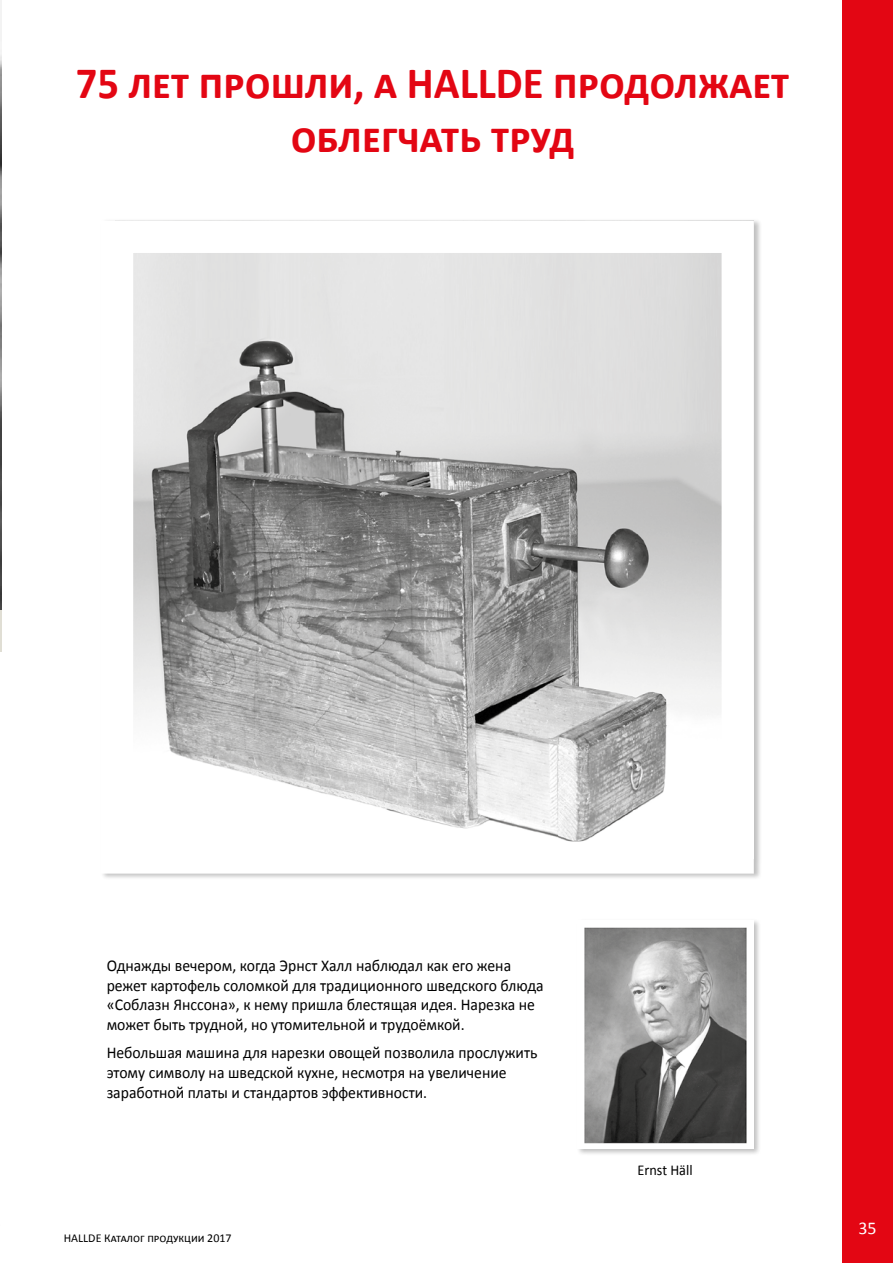
<style>
.page{position:relative;width:893px;height:1263px;background:#fff}
.page>*{position:absolute;margin:0;border:0;box-sizing:border-box;transform-origin:0 0}
.t1{font:700 45px/54px "Calibri";color:#e30613;text-align:center;scale:.95 1}
.t2{font:18px "Calibri";color:#fff}
.t3{font:16.5px/19.8px "Calibri";color:#000;scale:.95 1}
.t4{font:15px "Calibri";color:#000;scale:.95 1}
.t5{font:12px "Calibri";color:#000}
</style>
<div class="page">
<div style="left:842px;top:0;width:51px;height:1263px;background:#e30613"></div>
<div style="left:100px;top:218px;width:662px;height:663px;background:#000;opacity:.25"></div>
<img style="left:134px;top:254px;width:587px;height:587px">
<div style="left:577px;top:918px;width:184px;height:238px;background:#000;opacity:.25"></div>
<img style="left:578px;top:921px;width:175px;height:228px">
<img style="left:0;top:0;width:1px;height:610px">
<hr style="left:0;top:610px;width:1px;height:42px;background:#e0ded4">
<h1 class="t1" style="left:76px;top:54px;width:753px">75 лет прошли, а HALLDE продолжает облегчать труд</h1>
<p class="t3" style="left:107px;top:955px;width:462px">Однажды вечером, когда Эрнст Халл наблюдал как его жена режет картофель соломкой для традиционного шведского блюда «Соблазн Янссона», к нему пришла блестящая идея. Нарезка не может быть трудной, но утомительной и трудоёмкой.</p>
<p class="t3" style="left:107px;top:1043px;width:455px">Небольшая машина для нарезки овощей позволила прослужить этому символу на шведской кухне, несмотря на увеличение заработной платы и стандартов эффективности.</p>
<p class="t5" style="left:64px;top:1230px;width:169px">HALLDE Каталог продукции 2017</p>
<p class="t4" style="left:637px;top:1160px;width:59px">Ernst Häll</p>
<p class="t2" style="left:858px;top:1215px;width:20px">35</p>
</div>
